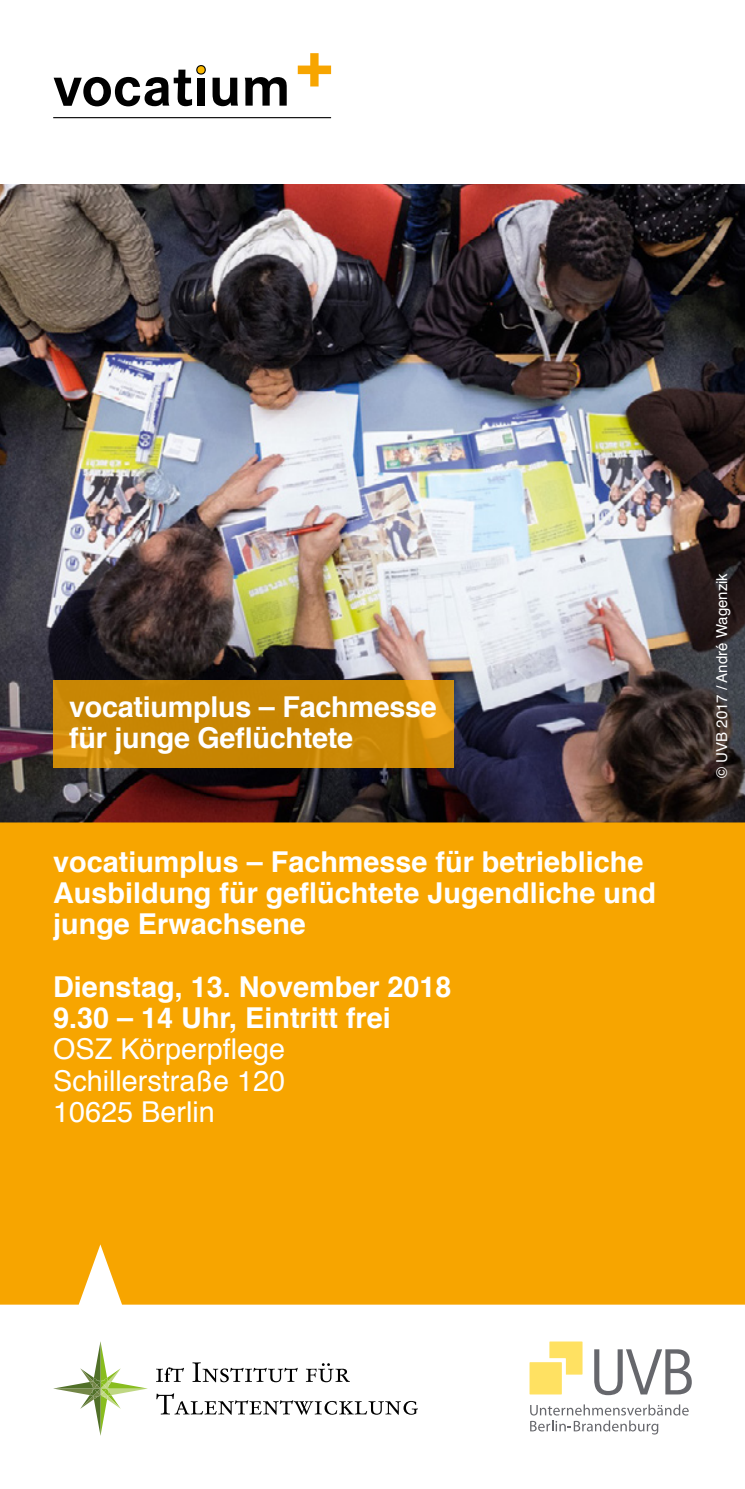
<style>
.page{position:relative;width:745px;height:1489px;background:#fff}
.page>*{position:absolute;margin:0;border:0;box-sizing:border-box;transform-origin:0 0}
.t1{font:700 28.75px/31.2px "Helvetica";color:#fff}
.t2{font:28.75px/31.2px "Helvetica";color:#fff;text-align:justify}
.t3{font:15px "Helvetica";color:#fff}
</style>
<div class="page">
<svg style="left:156px;top:1362px;width:262px;height:52px"></svg>
<svg style="left:53px;top:1341px;width:95px;height:94px"></svg>
<svg style="left:54px;top:70px;width:138px;height:36px"></svg>
<div style="left:197px;top:66px;width:8px;height:8px;background:#fbb900;border-radius:50%"></div>
<div style="left:196px;top:65px;width:10px;height:10px;border:1px solid #000;border-radius:50%"></div>
<svg style="left:212px;top:78px;width:26px;height:28px"></svg>
<svg style="left:244px;top:77px;width:42px;height:29px"></svg>
<hr style="left:53px;top:117px;width:278px;height:1px;background:#000">
<div style="left:197px;top:78px;width:7px;height:28px;background:#000"></div>
<svg style="left:297px;top:53px;width:34px;height:33px"></svg>
<img style="left:0;top:184px;width:744px;height:638px">
<div style="left:0;top:822px;width:744px;height:482px;background:#f7a500"></div>
<svg style="left:53px;top:680px;width:401px;height:87px;background:#cb8805"></svg>
<svg style="left:594px;top:1349px;width:97px;height:45px"></svg>
<svg style="left:549px;top:1341px;width:33px;height:33px"></svg>
<div style="left:529px;top:1361px;width:32px;height:33px;background:#ffe162"></div>
<svg style="left:530px;top:1404px;width:158px;height:30px"></svg>
<p class="t1" style="left:69px;top:691px;width:369px">vocatiumplus – Fachmesse für junge Geflüchtete</p>
<p class="t1" style="left:53px;top:846px;width:604px">vocatiumplus – Fachmesse für betriebliche<br>Ausbildung für geflüchtete Jugendliche und junge Erwachsene</p>
<p class="t1" style="left:53px;top:971px;width:399px">Dienstag, 13. November 2018<br>9.30 – 14 Uhr, Eintritt frei</p>
<p class="t2" style="left:53px;top:1034px;width:233px">OSZ Körperpflege Schillerstraße 120<br>10625 Berlin</p>
<p class="t3" style="left:710px;top:778px;width:206px;rotate:-90deg">© UVB 2017 / André Wagenzik</p>
</div>
